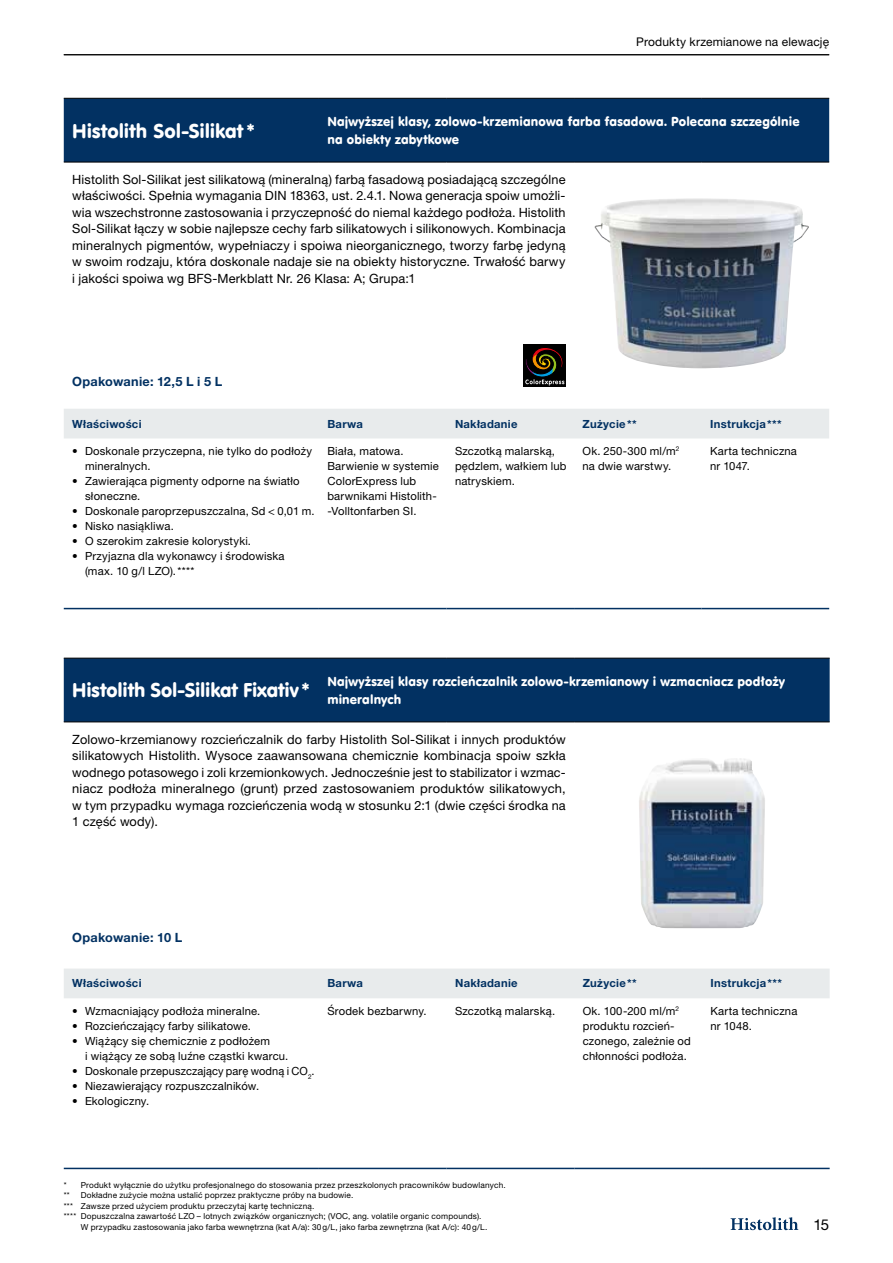
<style>
.page{position:relative;width:893px;height:1263px;background:#fff}
.page>*{position:absolute;margin:0;border:0;box-sizing:border-box;transform-origin:0 0}
.t1{font:19.5px "VAG Rounded EU";letter-spacing:-.005em;color:#fff}
.t2{font:15px "Helvetica Neue LT Pro";color:#000}
.t3{font:12.75px/16.5px "Helvetica Neue LT Pro";letter-spacing:.01em;color:#000;text-align:justify}
.t4{font:12.75px/18px "VAG Rounded EU";letter-spacing:.01em;color:#fff}
.t5{font:700 12.75px "Helvetica Neue LT Pro";letter-spacing:.02em;color:#023162}
.t6{font:12px "Helvetica Neue LT Pro";letter-spacing:.01em;color:#000}
.t7{font:11.25px/15px "Helvetica Neue LT Pro";letter-spacing:.015em;color:#000}
.t8{font:700 11.25px "Helvetica Neue LT Pro";letter-spacing:.025em;color:#023162}
.t9{font:8.25px/10.5px "Helvetica Neue LT Pro";letter-spacing:.02em;color:#000}
</style>
<div class="page">
<svg style="left:731px;top:1217px;width:67px;height:13px"></svg>
<div style="left:64px;top:99px;width:765px;height:63px;background:#023162"></div>
<div style="left:64px;top:409px;width:765px;height:29px;background:#e8ebec"></div>
<hr style="left:64px;top:98px;width:255px;height:1px;background:#000">
<hr style="left:319px;top:98px;width:127px;height:1px;background:#000">
<hr style="left:446px;top:98px;width:128px;height:1px;background:#000">
<hr style="left:574px;top:98px;width:128px;height:1px;background:#000">
<hr style="left:702px;top:98px;width:127px;height:1px;background:#000">
<hr style="left:64px;top:162px;width:255px;height:1px;background:#000">
<hr style="left:319px;top:162px;width:127px;height:1px;background:#000">
<hr style="left:446px;top:162px;width:128px;height:1px;background:#000">
<hr style="left:574px;top:162px;width:128px;height:1px;background:#000">
<hr style="left:702px;top:162px;width:127px;height:1px;background:#000">
<hr style="left:64px;top:608px;width:255px;height:1px;background:#023162">
<hr style="left:319px;top:608px;width:127px;height:1px;background:#023162">
<hr style="left:446px;top:608px;width:128px;height:1px;background:#023162">
<hr style="left:574px;top:608px;width:128px;height:1px;background:#023162">
<hr style="left:702px;top:608px;width:127px;height:1px;background:#023162">
<div style="left:523px;top:344px;width:43px;height:42px;background:#000"></div>
<svg style="left:525px;top:347px;width:39px;height:39px"></svg>
<img style="left:594px;top:198px;width:215px;height:170px">
<div style="left:64px;top:659px;width:766px;height:63px;background:#023162"></div>
<div style="left:64px;top:969px;width:766px;height:29px;background:#e8ebec"></div>
<hr style="left:64px;top:658px;width:255px;height:1px;background:#000">
<hr style="left:319px;top:658px;width:128px;height:1px;background:#000">
<hr style="left:447px;top:658px;width:127px;height:1px;background:#000">
<hr style="left:574px;top:658px;width:128px;height:1px;background:#000">
<hr style="left:702px;top:658px;width:128px;height:1px;background:#000">
<hr style="left:64px;top:722px;width:255px;height:1px;background:#000">
<hr style="left:319px;top:722px;width:128px;height:1px;background:#000">
<hr style="left:447px;top:722px;width:127px;height:1px;background:#000">
<hr style="left:574px;top:722px;width:128px;height:1px;background:#000">
<hr style="left:702px;top:722px;width:128px;height:1px;background:#000">
<hr style="left:64px;top:1168px;width:255px;height:1px;background:#023162">
<hr style="left:319px;top:1168px;width:128px;height:1px;background:#023162">
<hr style="left:447px;top:1168px;width:127px;height:1px;background:#023162">
<hr style="left:574px;top:1168px;width:128px;height:1px;background:#023162">
<hr style="left:702px;top:1168px;width:128px;height:1px;background:#023162">
<img style="left:639px;top:758px;width:126px;height:170px">
<hr style="left:64px;top:54px;width:765px;height:1px;background:#000">
<p class="t6" style="left:636px;top:34px;width:194px">Produkty krzemianowe na elewację</p>
<h1 class="t1" style="left:72px;top:119px;width:185px">Histolith Sol-Silikat *</h1>
<p class="t4" style="left:327px;top:113px;width:474px">Najwyższej klasy, zolowo-krzemianowa farba fasadowa. Polecana szczególnie na obiekty zabytkowe</p>
<p class="t3" style="left:72px;top:171px;width:495px">Histolith Sol-Silikat jest silikatową (mineralną) farbą fasadową posiadającą szczególne właściwości. Spełnia wymagania DIN 18363, ust. 2.4.1. Nowa generacja spoiw umożli&shy;wia wszechstronne zastosowania i przyczepność do niemal każdego podłoża. Histolith Sol-Silikat łączy w sobie najlepsze cechy farb silikatowych i silikonowych. Kombinacja mineralnych pigmentów, wypełniaczy i spoiwa nieorganicznego, tworzy farbę jedyną w swoim rodzaju, która doskonale nadaje sie na obiekty historyczne. Trwałość barwy i jakości spoiwa wg BFS-Merkblatt Nr. 26 Klasa: A; Grupa:1</p>
<p class="t5" style="left:72px;top:374px;width:151px">Opakowanie: 12,5 L i 5 L</p>
<p class="t8" style="left:72px;top:417px;width:71px">Właściwości</p>
<p class="t8" style="left:327px;top:417px;width:37px">Barwa</p>
<p class="t8" style="left:455px;top:417px;width:64px">Nakładanie</p>
<p class="t8" style="left:583px;top:417px;width:55px">Zużycie**</p>
<p class="t8" style="left:710px;top:417px;width:73px">Instrukcja***</p>
<p class="t7" style="left:85px;top:443px;width:228px;text-indent:-13px">• Doskonale przyczepna, nie tylko do podłoży mineralnych.</p>
<p class="t7" style="left:85px;top:473px;width:216px;text-indent:-13px">• Zawierająca pigmenty odporne na światło słoneczne.</p>
<p class="t7" style="left:72px;top:503px;width:244px">• Doskonale paroprzepuszczalna, Sd &lt; 0,01 m.</p>
<p class="t7" style="left:72px;top:518px;width:103px">• Nisko nasiąkliwa.</p>
<p class="t7" style="left:72px;top:533px;width:180px">• O szerokim zakresie kolorystyki.</p>
<p class="t7" style="left:85px;top:548px;width:201px;text-indent:-13px">• Przyjazna dla wykonawcy i środowiska (max. 10 g/l LZO).****</p>
<p class="t7" style="left:327px;top:443px;width:113px">Biała, matowa.<br>Barwienie w systemie<br>ColorExpress lub barwnikami Histolith--Volltonfarben SI.</p>
<p class="t7" style="left:455px;top:443px;width:113px">Szczotką malarską, pędzlem, wałkiem lub natryskiem.</p>
<p class="t7" style="left:583px;top:443px;width:98px">Ok. 250-300 ml/m<sup>2 </sup>na dwie warstwy.</p>
<p class="t7" style="left:710px;top:443px;width:88px">Karta techniczna nr 1047.</p>
<h1 class="t1" style="left:72px;top:679px;width:240px">Histolith Sol-Silikat Fixativ*</h1>
<p class="t4" style="left:327px;top:673px;width:459px">Najwyższej klasy rozcieńczalnik zolowo-krzemianowy i wzmacniacz podłoży mineralnych</p>
<p class="t3" style="left:72px;top:731px;width:495px">Zolowo-krzemianowy rozcieńczalnik do farby Histolith Sol-Silikat i innych produktów silikatowych Histolith. Wysoce zaawansowana chemicznie kombinacja spoiw szkła wodnego potasowego i zoli krzemionkowych. Jednocześnie jest to stabilizator i wzmac&shy;niacz podłoża mineralnego (grunt) przed zastosowaniem produktów silikatowych, w tym przypadku wymaga rozcieńczenia wodą w stosunku 2:1 (dwie części środka na 1 część wody).</p>
<p class="t5" style="left:72px;top:929px;width:111px">Opakowanie: 10 L</p>
<p class="t8" style="left:72px;top:976px;width:71px">Właściwości</p>
<p class="t8" style="left:327px;top:976px;width:37px">Barwa</p>
<p class="t8" style="left:455px;top:976px;width:64px">Nakładanie</p>
<p class="t8" style="left:583px;top:976px;width:55px">Zużycie**</p>
<p class="t8" style="left:710px;top:976px;width:73px">Instrukcja***</p>
<p class="t7" style="left:72px;top:1003px;width:190px">• Wzmacniający podłoża mineralne.</p>
<p class="t7" style="left:72px;top:1018px;width:180px">• Rozcieńczający farby silikatowe.</p>
<p class="t7" style="left:85px;top:1033px;width:205px;text-indent:-13px">• Wiążący się chemicznie z podłożem<br>i wiążący ze sobą luźne cząstki kwarcu.</p>
<p class="t7" style="left:72px;top:1063px;width:244px">• Doskonale przepuszczający parę wodną i CO<sub>2</sub>.</p>
<p class="t7" style="left:72px;top:1078px;width:188px">• Niezawierający rozpuszczalników.</p>
<p class="t7" style="left:72px;top:1093px;width:78px">• Ekologiczny.</p>
<p class="t7" style="left:327px;top:1003px;width:101px">Środek bezbarwny.</p>
<p class="t7" style="left:455px;top:1003px;width:102px">Szczotką malarską.</p>
<p class="t7" style="left:583px;top:1003px;width:110px">Ok. 100-200 ml/m<sup>2 </sup>produktu rozcień&shy;czonego, zależnie od chłonności podłoża.</p>
<p class="t7" style="left:710px;top:1003px;width:88px">Karta techniczna nr 1048.</p>
<p class="t9" style="left:64px;top:1180px;width:443px">* Produkt wyłącznie do użytku profesjonalnego do stosowania przez przeszkolonych pracowników budowlanych. **</p>
<p class="t9" style="left:81px;top:1190px;width:274px">Dokładne zużycie można ustalić poprzez praktyczne próby na budowie.</p>
<p class="t9" style="left:64px;top:1201px;width:252px">*** Zawsze przed użyciem produktu przeczytaj kartę techniczną.</p>
<p class="t9" style="left:64px;top:1211px;width:419px">**** Dopuszczalna zawartość LZO – lotnych związków organicznych; (VOC, ang. volatile organic compounds).</p>
<p class="t9" style="left:81px;top:1222px;width:408px">W przypadku zastosowania jako farba wewnętrzna (kat A/a): 30g/L, jako farba zewnętrzna (kat A/c): 40g/L.</p>
<p class="t2" style="left:813px;top:1216px;width:17px">15</p>
</div>
